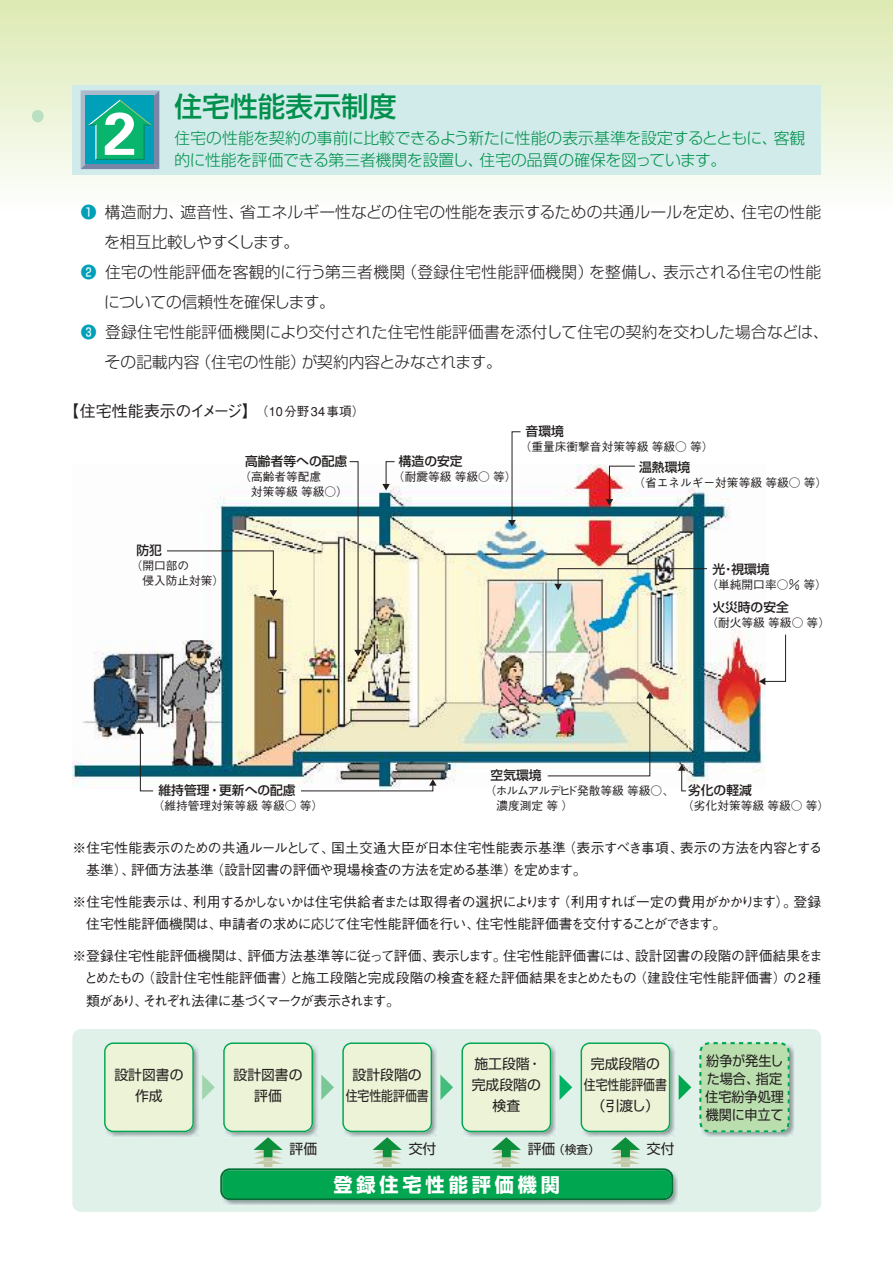
<style>
.page{position:relative;width:893px;height:1263px;background:#fff}
.page>*{position:absolute;margin:0;border:0;box-sizing:border-box;transform-origin:0 0}
.t1{font:700 60px "Univers";color:#fff}
.t2{font:500 27.75px "Shin Go";color:#00904c}
.t3{font:700 19.2px "Shin Go";letter-spacing:.2em;color:#fff}
.t4{font:500 16.05px "Gothic BBB";letter-spacing:-.015em;color:#241f1f}
.t5{font:300 15.75px "Shin Go";letter-spacing:.01em;color:#241f1f}
.t6{font:300 15.75px/22.5px "Shin Go";color:#00904c}
.t7{font:300 15.75px "Shin Go";letter-spacing:-.01em;color:#241f1f}
.t8{font:300 15.75px "Shin Go";letter-spacing:-.05em;color:#241f1f}
.t9{font:500 13.8px/22.5px "Gothic BBB";letter-spacing:-.01em;color:#241f1f}
.t10{font:500 13.8px/22.5px "Gothic BBB";letter-spacing:-.045em;color:#241f1f}
.t11{font:13.8px/21px "Shin Go";color:#241f1f;text-align:center}
.t12{font:13.8px/18px "Shin Go";color:#241f1f;scale:.95 1}
.t13{font:500 12.75px "Shin Go";color:#241f1f}
.t14{font:500 11.7px/15px "Gothic BBB";color:#241f1f}
.t15{font:500 11.7px/15px "Gothic BBB";letter-spacing:-.07em;color:#241f1f}
.t16{font:11.7px "Shin Go";color:#241f1f}
.s1{font-family:"Biblos Gaiji Sgm F2";font-weight:400;color:#00a0b8}
.s2{font-size:12.75px}
.s3{font-size:13.8px}
</style>
<div class="page">
<img style="left:72px;top:464px;width:693px;height:322px">
<div style="left:0;top:0;width:892px;height:213px;background:linear-gradient(to bottom,#dde9b2,#fcfefd)"></div>
<div style="left:72px;top:85px;width:749px;height:89px;background:#d0ebe9"></div>
<svg style="left:81px;top:90px;width:78px;height:79px;background:#28a89b"></svg>
<div style="left:32px;top:110px;width:12px;height:12px;background:#bae0c2;border-radius:50%"></div>
<div style="left:72px;top:1029px;width:749px;height:183px;background:#dff1e9"></div>
<img style="left:105px;top:1043px;width:94px;height:94px">
<img style="left:700px;top:1043px;width:94px;height:94px">
<img style="left:221px;top:1200px;width:457px;height:5px">
<svg style="left:104px;top:1042px;width:90px;height:90px;background:#ddeece"></svg>
<svg style="left:699px;top:1042px;width:90px;height:91px;background:#b4dbad"></svg>
<svg style="left:202px;top:1042px;width:489px;height:158px;background:#afdcbb"></svg>
<svg style="left:300px;top:779px;width:136px;height:13px"></svg>
<svg style="left:137px;top:727px;width:17px;height:65px"></svg>
<img style="left:547px;top:692px;width:106px;height:85px">
<svg style="left:166px;top:550px;width:111px;height:47px"></svg>
<svg style="left:349px;top:461px;width:13px;height:195px"></svg>
<svg style="left:382px;top:461px;width:13px;height:29px"></svg>
<svg style="left:508px;top:431px;width:13px;height:95px"></svg>
<svg style="left:605px;top:465px;width:30px;height:41px"></svg>
<img style="left:554px;top:568px;width:153px;height:22px">
<svg style="left:758px;top:634px;width:28px;height:51px"></svg>
<svg style="left:678px;top:764px;width:8px;height:28px"></svg>
<h2 class="t2" style="left:174px;top:88px;width:224px">住宅性能表示制度</h2>
<p class="t6" style="left:174px;top:126px;width:632px">住宅の性能を契約の事前に比較できるよう新たに性能の表示基準を設定するとともに、客観的に性能を評価できる第三者機関を設置し、住宅の品質の確保を図っています。</p>
<p class="t5" style="left:81px;top:202px;width:741px"><span class="s1">ï</span> 構造耐力、遮音性、省エネルギー性などの住宅の性能を表示するための共通ルールを定め、住宅の性能</p>
<p class="t8" style="left:104px;top:232px;width:197px">を相互比較しやすくします。</p>
<p class="t5" style="left:81px;top:262px;width:741px"><span class="s1">ñ</span> 住宅の性能評価を客観的に行う第三者機関（登録住宅性能評価機関）を整備し、表示される住宅の性能</p>
<p class="t7" style="left:104px;top:292px;width:232px">についての信頼性を確保します。</p>
<p class="t5" style="left:81px;top:322px;width:749px"><span class="s1">ó</span> 登録住宅性能評価機関により交付された住宅性能評価書を添付して住宅の契約を交わした場合などは、</p>
<p class="t5" style="left:105px;top:352px;width:398px">その記載内容（住宅の性能）が契約内容とみなされます。</p>
<p class="t4" style="left:64px;top:402px;width:302px">【住宅性能表示のイメージ】<span class="s2">（10分野34事項）</span></p>
<h1 class="t1" style="left:103px;top:112px;width:35px">2</h1>
<p class="t13" style="left:136px;top:542px;width:27px">防犯</p>
<p class="t14" style="left:142px;top:559px;width:83px;text-indent:-12px">（開口部の<br>侵入防止対策）</p>
<p class="t13" style="left:245px;top:453px;width:103px">高齢者等への配慮</p>
<p class="t14" style="left:251px;top:470px;width:98px;text-indent:-12px">（高齢者等配慮<br>対策等級 等級○）</p>
<p class="t13" style="left:399px;top:453px;width:65px">構造の安定</p>
<p class="t14" style="left:393px;top:470px;width:125px">（耐震等級 等級○ 等）</p>
<p class="t13" style="left:525px;top:423px;width:40px">音環境</p>
<p class="t14" style="left:519px;top:440px;width:195px">（重量床衝撃音対策等級 等級○ 等）</p>
<p class="t13" style="left:639px;top:459px;width:52px">温熱環境</p>
<p class="t14" style="left:633px;top:475px;width:195px">（省エネルギー対策等級 等級○ 等）</p>
<p class="t13" style="left:712px;top:561px;width:59px">光･視環境</p>
<p class="t14" style="left:706px;top:578px;width:122px">（単純開口率○％ 等）</p>
<p class="t13" style="left:712px;top:599px;width:78px">火災時の安全</p>
<p class="t14" style="left:706px;top:616px;width:125px">（耐火等級 等級○ 等）</p>
<p class="t13" style="left:158px;top:782px;width:139px">維持管理・更新への配慮</p>
<p class="t14" style="left:153px;top:798px;width:172px">（維持管理対策等級 等級○ 等）</p>
<p class="t13" style="left:490px;top:767px;width:52px">空気環境</p>
<p class="t15" style="left:496px;top:783px;width:179px;text-indent:-12px">（ホルムアルデヒド発散等級 等級○、濃度測定 等 ）</p>
<p class="t13" style="left:688px;top:782px;width:65px">劣化の軽減</p>
<p class="t14" style="left:682px;top:798px;width:148px">（劣化対策等級 等級○ 等）</p>
<p class="t9" style="left:86px;top:837px;width:737px;text-indent:-14px">※住宅性能表示のための共通ルールとして、国土交通大臣が日本住宅性能表示基準（表示すべき事項、表示の方法を内容とする基準）、評価方法基準（設計図書の評価や現場検査の方法を定める基準）を定めます。</p>
<p class="t10" style="left:86px;top:891px;width:736px;text-indent:-14px">※住宅性能表示は、利用するかしないかは住宅供給者または取得者の選択によります（利用すれば一定の費用がかかります）。登録住宅性能評価機関は、申請者の求めに応じて住宅性能評価を行い、住宅性能評価書を交付することができます。</p>
<p class="t9" style="left:84px;top:945px;width:740px;text-indent:-12px">※登録住宅性能評価機関は、評価方法基準等に従って評価、表示します。住宅性能評価書には、設計図書の段階の評価結果をまとめたもの（設計住宅性能評価書）と施工段階と完成段階の検査を経た評価結果をまとめたもの（建設住宅性能評価書）の2種類があり、それぞれ法律に基づくマークが表示されます。</p>
<p class="t11" style="left:114px;top:1063px;width:71px">設計図書の作成</p>
<p class="t11" style="left:233px;top:1063px;width:71px">設計図書の評価</p>
<p class="t11" style="left:345px;top:1063px;width:85px">設計段階の住宅性能評価書</p>
<p class="t11" style="left:472px;top:1053px;width:71px">施工段階・完成段階の検査</p>
<p class="t11" style="left:584px;top:1053px;width:85px">完成段階の住宅性能評価書（引渡し）</p>
<p class="t12" style="left:705px;top:1051px;width:84px">紛争が発生した場合、指定住宅紛争処理機関に申立て</p>
<p class="t11" style="left:289px;top:1138px;width:29px">評価</p>
<p class="t11" style="left:408px;top:1138px;width:29px">交付</p>
<p class="t16" style="left:528px;top:1142px;width:74px"><span class="s3">評価</span>（検査）</p>
<p class="t11" style="left:647px;top:1138px;width:29px">交付</p>
<h3 class="t3" style="left:333px;top:1172px;width:228px">登録住宅性能評価機関</h3>
</div>
